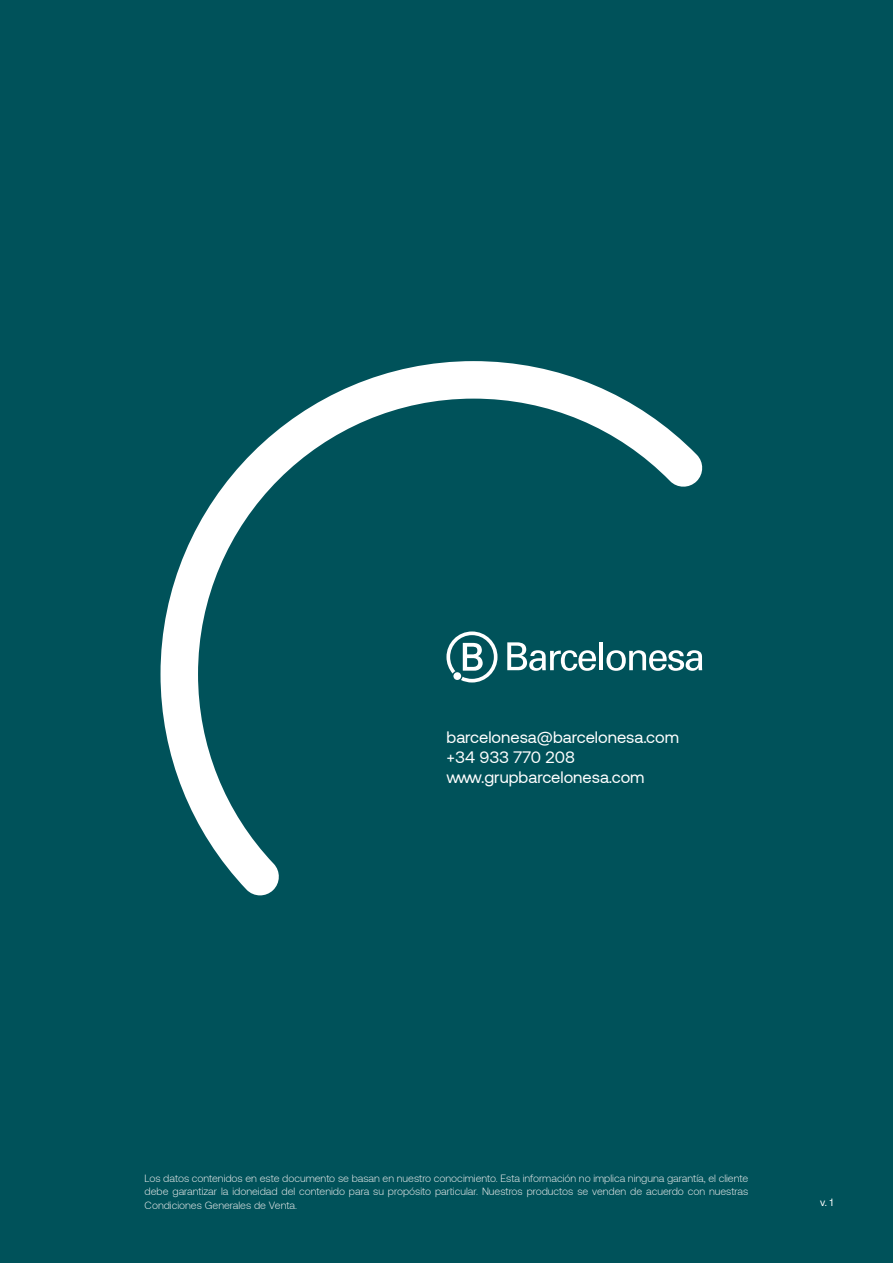
<style>
.page{position:relative;width:893px;height:1263px;background:#00525a}
.page>*{position:absolute;margin:0;border:0;box-sizing:border-box;transform-origin:0 0}
.t1{font:16.5px/19.8px "Aeonik";color:#fff}
.t2{font:300 10.5px/13.5px "Aeonik";color:#efefef;text-align:justify}
.t3{font:10.5px "Aeonik";color:#fff}
</style>
<div class="page">
<svg style="left:161px;top:361px;width:543px;height:534px;background:#20686f"></svg>
<svg style="left:507px;top:642px;width:89px;height:29px"></svg>
<hr style="left:599px;top:642px;width:4px;height:28px;background:#fff">
<svg style="left:606px;top:650px;width:96px;height:21px"></svg>
<svg style="left:446px;top:631px;width:51px;height:51px"></svg>
<div style="left:453px;top:672px;width:8px;height:8px;background:#fff;border-radius:50%"></div>
<h1 class="t1" style="left:446px;top:727px;width:234px">barcelonesa@barcelonesa.com +34 933 770 208 www.grupbarcelonesa.com</h1>
<p class="t2" style="left:145px;top:1171px;width:605px">Los datos contenidos en este documento se basan en nuestro conocimiento. Esta información no implica ninguna garantía, el cliente debe garantizar la idoneidad del contenido para su propósito particular. Nuestros productos se venden de acuerdo con nuestras Condiciones Generales de Venta.</p>
<p class="t3" style="left:820px;top:1196px;width:15px">v. 1</p>
</div>
